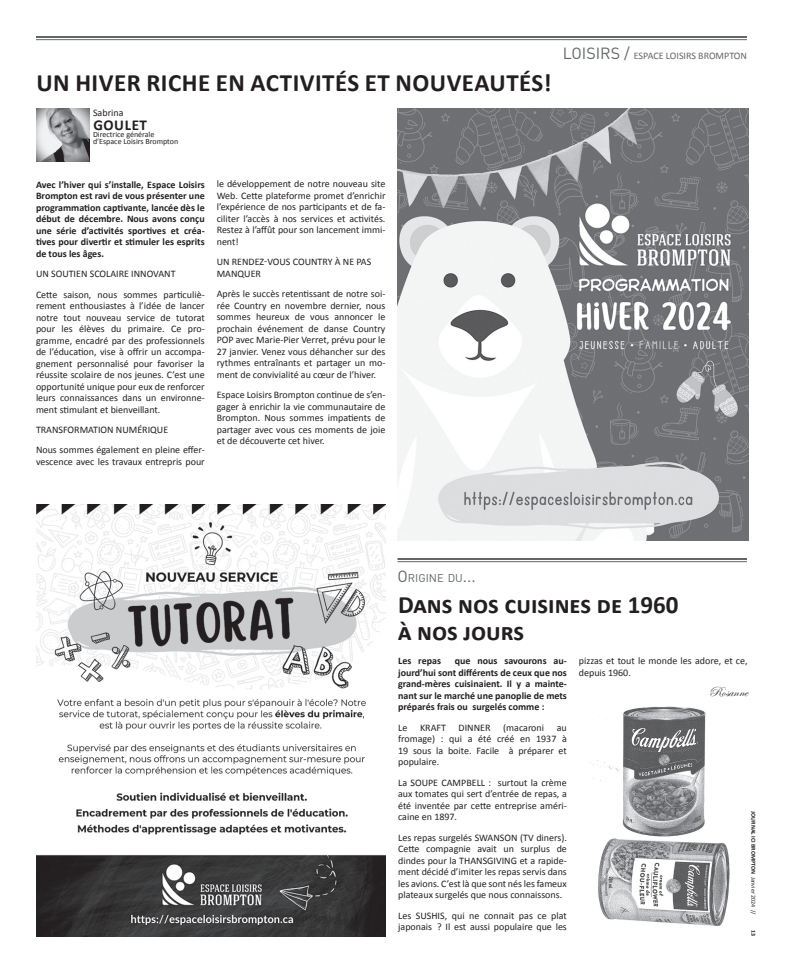
<style>
.page{position:relative;width:792px;height:972px;background:#fff}
.page>*{position:absolute;margin:0;border:0;box-sizing:border-box;transform-origin:0 0}
.t1{font:700 25px/27px "Calibri";letter-spacing:.01em;color:#231f20}
.t2{font:700 15.1px "Calibri";letter-spacing:.04em;color:#231f20}
.t3{font:14px "Edwardian Script ITC";color:#231f20}
.t4{font:11.2px "DIN";color:#636666}
.t5{font:10px/11.5px "Calibri";color:#231f20;text-align:justify}
.t6{font:700 10px/11.5px "Calibri";color:#231f20;text-align:justify}
.t7{font:10px "Calibri";color:#636666}
.t8{font:8px/7px "Calibri";color:#231f20}
.t9{font:700 6px "Calibri";color:#231f20}
.s1{font-family:"DIN";font-size:16px}
.s2{font-size:16px}
.s3{font-weight:400}
</style>
<div class="page">
<hr style="left:36px;top:39px;width:711px;height:1px;background:#636666">
<hr style="left:36px;top:36px;width:711px;height:2px;background:#636666">
<img style="left:36px;top:108px;width:54px;height:54px">
<img style="left:398px;top:108px;width:351px;height:432px">
<img style="left:36px;top:505px;width:350px;height:432px">
<hr style="left:398px;top:561px;width:349px;height:1px;background:#636666">
<hr style="left:398px;top:558px;width:349px;height:2px;background:#636666">
<img style="left:590px;top:706px;width:140px;height:220px">
<h1 class="t1" style="left:36px;top:68px;width:517px">UN HIVER RICHE EN ACTIVITÉS ET NOUVEAUTÉS!</h1>
<p class="t5" style="left:93px;top:106px;width:32px">Sabrina</p>
<h2 class="t2" style="left:93px;top:115px;width:55px">GOULET</h2>
<p class="t8" style="left:93px;top:130px;width:87px">Directrice générale d’Espace Loisirs Brompton</p>
<p class="t6" style="left:36px;top:178px;width:170px">Avec l’hiver qui s’installe, Espace Loisirs Brompton est ravi de vous présenter une programmation captivante, lancée dès le début de décembre. Nous avons conçu une série d’activités sportives et créa&shy;tives pour divertir et stimuler les esprits de tous les âges.</p>
<p class="t5" style="left:36px;top:263px;width:170px;line-height:20.5px">UN SOUTIEN SCOLAIRE INNOVANT<br>Cette saison, nous sommes particuliè-</p>
<p class="t5" style="left:36px;top:299px;width:170px">rement enthousiastes à l’idée de lancer notre tout nouveau service de tutorat pour les élèves du primaire. Ce pro&shy;gramme, encadré par des professionnels de l’éducation, vise à offrir un accompa&shy;gnement personnalisé pour favoriser la réussite scolaire de nos jeunes. C’est une opportunité unique pour eux de renforcer leurs connaissances dans un environne&shy;ment stimulant et bienveillant.</p>
<p class="t5" style="left:36px;top:419px;width:170px;line-height:20.5px">TRANSFORMATION NUMÉRIQUE<br>Nous sommes également en pleine effer-</p>
<p class="t5" style="left:36px;top:455px;width:170px">vescence avec les travaux entrepris pour</p>
<p class="t5" style="left:217px;top:178px;width:170px">le développement de notre nouveau site Web. Cette plateforme promet d’enrichir l’expérience de nos participants et de fa&shy;ciliter l’accès à nos services et activités.<br>Restez à l’affût pour son lancement immi&shy;nent!</p>
<p class="t5" style="left:217px;top:256px;width:156px">UN RENDEZ-VOUS COUNTRY À NE PAS<br>MANQUER</p>
<p class="t5" style="left:217px;top:288px;width:170px">Après le succès retentissant de notre soi&shy;rée Country en novembre dernier, nous sommes heureux de vous annoncer le prochain événement de danse Country POP avec Marie-Pier Verret, prévu pour le 27 janvier. Venez vous déhancher sur des rythmes entraînants et partager un mo&shy;ment de convivialité au cœur de l’hiver.</p>
<p class="t5" style="left:217px;top:389px;width:170px">Espace Loisirs Brompton continue de s’en&shy;gager à enrichir la vie communautaire de Brompton. Nous sommes impatients de partager avec vous ces moments de joie et de découverte cet hiver.</p>
<p class="t7" style="left:563px;top:49px;width:186px"><span class="s1">LOISIRS /</span> ESPACE LOISIRS BROMPTON</p>
<p class="t4" style="left:398px;top:571px;width:80px"><span class="s2">O</span>RIGINE DU<span class="s2">...</span></p>
<h1 class="t1" style="left:398px;top:590px;width:282px">Dans nos cuisines de 1960 à nos jours</h1>
<p class="t6" style="left:398px;top:655px;width:44px">Les repas</p>
<p class="t6" style="left:398px;top:655px;width:170px;text-indent:57px">que nous savourons au&shy;jourd’hui sont différents de ceux que nos grand-mères cuisinaient. Il y a mainte&shy;nant sur le marché une panoplie de mets préparés frais ou surgelés comme :</p>
<p class="t5" style="left:398px;top:721px;width:11px">Le</p>
<p class="t5" style="left:420px;top:721px;width:27px">KRAFT</p>
<p class="t5" style="left:459px;top:721px;width:33px">DINNER</p>
<p class="t5" style="left:503px;top:721px;width:42px">(macaroni</p>
<p class="t5" style="left:398px;top:721px;width:170px;text-indent:159px">au fromage) : qui a été créé en 1937 à 19 sous la boite. Facile à préparer et populaire.</p>
<p class="t5" style="left:398px;top:776px;width:170px">La SOUPE CAMPBELL : surtout la crème aux tomates qui sert d’entrée de repas, a été inventée par cette entreprise améri&shy;caine en 1897.</p>
<p class="t5" style="left:398px;top:831px;width:170px">Les repas surgelés SWANSON (TV diners).<br>Cette compagnie avait un surplus de dindes pour la THANSGIVING et a rapide&shy;ment décidé d’imiter les repas servis dans les avions. C’est là que sont nés les fameux plateaux surgelés que nous connaissons.</p>
<p class="t5" style="left:398px;top:909px;width:170px">Les SUSHIS, qui ne connait pas ce plat japonais ? Il est aussi populaire que les</p>
<p class="t5" style="left:579px;top:655px;width:170px">pizzas et tout le monde les adore, et ce, depuis 1960.</p>
<h3 class="t3" style="left:709px;top:684px;width:40px">Rosanne</h3>
<p class="t9" style="left:757px;top:811px;width:105px;rotate:90deg">JOURNAL ICI BROMPTON <span class="s3">Janvier 2024 //</span></p>
<p class="t9" style="left:757px;top:930px;width:8px;rotate:90deg">13</p>
</div>
